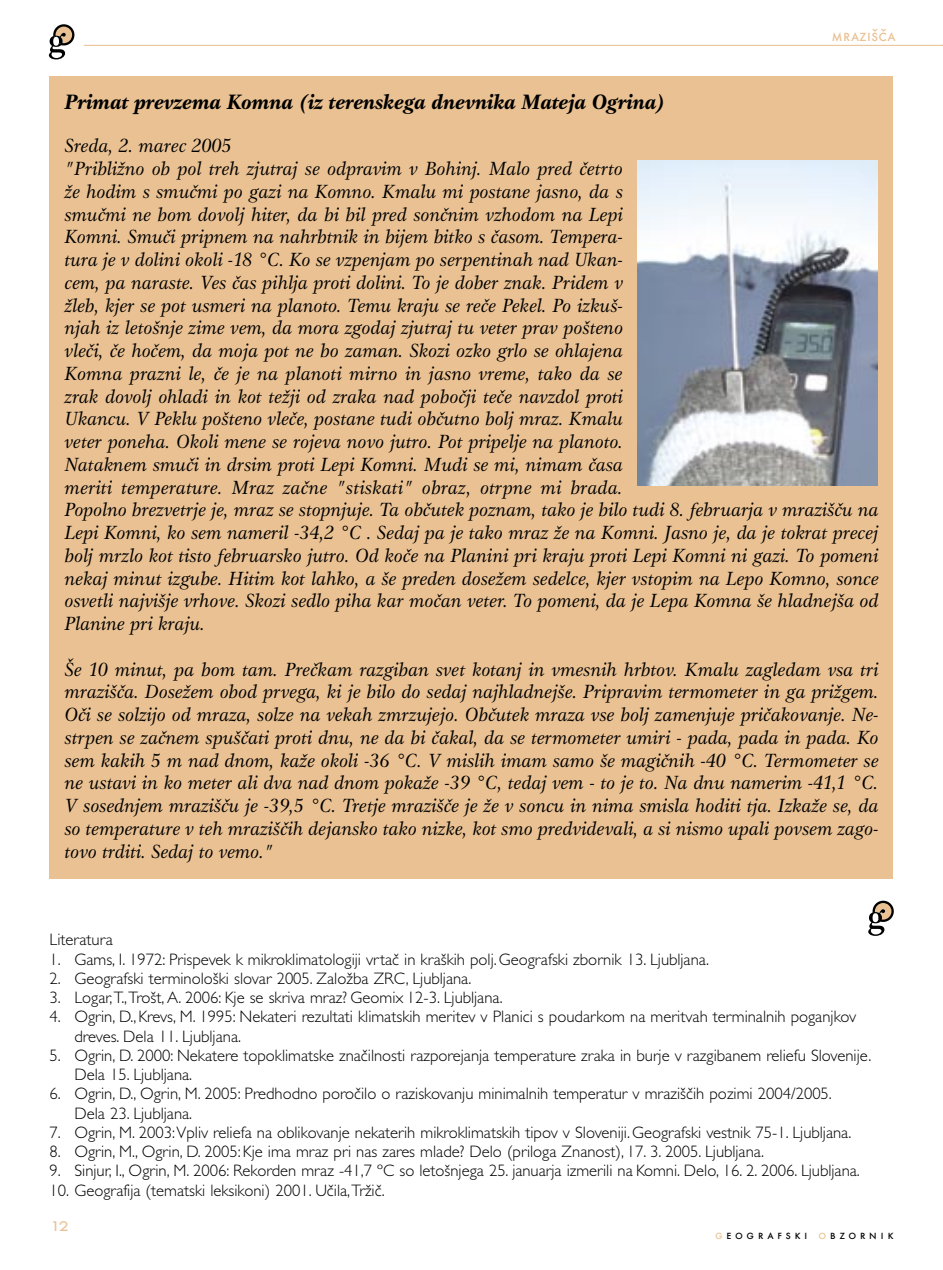
<style>
.page{position:relative;width:943px;height:1270px;background:#fff}
.page>*{position:absolute;margin:0;border:0;box-sizing:border-box;transform-origin:0 0}
.t1{font:italic 700 21px "Gamma Itc TEE";letter-spacing:-.01em;color:#000}
.t2{font:italic 19.25px/22.8px "Gamma Itc TEE";color:#000}
.t3{font:19.25px "Futura SCTEE";color:#eac192}
.t4{font:18.38px "Futura SCTEE";color:#eac192}
.t5{font:16.62px/19.2px "SLO Gill Sans Light Normal";color:#000}
.t6{font:14px "Futura SCTEE";letter-spacing:.25em;color:#000}
.s1{color:#eac192}
</style>
<div class="page">
<hr style="left:84px;top:45px;width:859px;height:1px;background:#eac192">
<svg style="left:49px;top:24px;width:25px;height:35px"></svg>
<svg style="left:868px;top:901px;width:25px;height:35px"></svg>
<div style="left:50px;top:76px;width:843px;height:803px;background:#eac192"></div>
<img style="left:637px;top:161px;width:240px;height:324px">
<p class="t4" style="left:831px;top:25px;width:66px">mrazišča</p>
<p class="t1" style="left:64px;top:88px;width:602px">Primat prevzema Komna (iz terenskega dnevnika Mateja Ogrina)</p>
<p class="t2" style="left:64px;top:134px;width:815px">Sreda, 2. marec 2005<br>"Približno ob pol treh zjutraj se odpravim v Bohinj. Malo pred četrto<br>že hodim s smučmi po gazi na Komno. Kmalu mi postane jasno, da s<br>smučmi ne bom dovolj hiter, da bi bil pred sončnim vzhodom na Lepi<br>Komni. Smuči pripnem na nahrbtnik in bijem bitko s časom. Tempera-<br>tura je v dolini okoli -18 °C. Ko se vzpenjam po serpentinah nad Ukan-<br>cem, pa naraste. Ves čas pihlja proti dolini. To je dober znak. Pridem v<br>žleb, kjer se pot usmeri na planoto. Temu kraju se reče Pekel. Po izkuš-<br>njah iz letošnje zime vem, da mora zgodaj zjutraj tu veter prav pošteno<br>vleči, če hočem, da moja pot ne bo zaman. Skozi ozko grlo se ohlajena<br>Komna prazni le, če je na planoti mirno in jasno vreme, tako da se<br>zrak dovolj ohladi in kot težji od zraka nad pobočji teče navzdol proti<br>Ukancu. V Peklu pošteno vleče, postane tudi občutno bolj mraz. Kmalu<br>veter poneha. Okoli mene se rojeva novo jutro. Pot pripelje na planoto.<br>Nataknem smuči in drsim proti Lepi Komni. Mudi se mi, nimam časa<br>meriti temperature. Mraz začne "stiskati" obraz, otrpne mi brada.<br>Popolno brezvetrje je, mraz se stopnjuje. Ta občutek poznam, tako je bilo tudi 8. februarja v mrazišču na Lepi Komni, ko sem nameril -34,2 °C . Sedaj pa je tako mraz že na Komni. Jasno je, da je tokrat precej bolj mrzlo kot tisto februarsko jutro. Od koče na Planini pri kraju proti Lepi Komni ni gazi. To pomeni nekaj minut izgube. Hitim kot lahko, a še preden dosežem sedelce, kjer vstopim na Lepo Komno, sonce osvetli najvišje vrhove. Skozi sedlo piha kar močan veter. To pomeni, da je Lepa Komna še hladnejša od Planine pri kraju.</p>
<p class="t2" style="left:64px;top:658px;width:815px;text-align:justify">Še 10 minut, pa bom tam. Prečkam razgiban svet kotanj in vmesnih hrbtov. Kmalu zagledam vsa tri mrazišča. Dosežem obod prvega, ki je bilo do sedaj najhladnejše. Pripravim termometer in ga prižgem.<br>Oči se solzijo od mraza, solze na vekah zmrzujejo. Občutek mraza vse bolj zamenjuje pričakovanje. Ne&shy;strpen se začnem spuščati proti dnu, ne da bi čakal, da se termometer umiri - pada, pada in pada. Ko sem kakih 5 m nad dnom, kaže okoli -36 °C. V mislih imam samo še magičnih -40 °C. Termometer se ne ustavi in ko meter ali dva nad dnom pokaže -39 °C, tedaj vem - to je to. Na dnu namerim -41,1 °C.<br>V sosednjem mrazišču je -39,5 °C. Tretje mrazišče je že v soncu in nima smisla hoditi tja. Izkaže se, da so temperature v teh mraziščih dejansko tako nizke, kot smo predvidevali, a si nismo upali povsem zago&shy;tovo trditi. Sedaj to vemo."</p>
<p class="t5" style="left:50px;top:930px;width:65px">Literatura</p>
<p class="t5" style="left:50px;top:950px;width:660px">1. Gams, I. 1972: Prispevek k mikroklimatologiji vrtač in kraških polj. Geografski zbornik 13. Ljubljana.</p>
<p class="t5" style="left:50px;top:969px;width:423px">2. Geografski terminološki slovar 2005. Založba ZRC, Ljubljana.</p>
<p class="t5" style="left:50px;top:988px;width:454px">3. Logar, T., Trošt, A. 2006: Kje se skriva mraz? Geomix 12-3. Ljubljana.</p>
<p class="t5" style="left:74px;top:1007px;width:783px;text-indent:-25px">4. Ogrin, D., Krevs, M. 1995: Nekateri rezultati klimatskih meritev v Planici s poudarkom na meritvah terminalnih poganjkov dreves. Dela 11. Ljubljana.</p>
<p class="t5" style="left:74px;top:1046px;width:798px;text-indent:-25px">5. Ogrin, D. 2000: Nekatere topoklimatske značilnosti razporejanja temperature zraka in burje v razgibanem reliefu Slovenije.<br>Dela 15. Ljubljana.</p>
<p class="t5" style="left:74px;top:1084px;width:759px;text-indent:-25px">6. Ogrin, D., Ogrin, M. 2005: Predhodno poročilo o raziskovanju minimalnih temperatur v mraziščih pozimi 2004/2005.<br>Dela 23. Ljubljana.</p>
<p class="t5" style="left:50px;top:1123px;width:803px">7. Ogrin, M. 2003: Vpliv reliefa na oblikovanje nekaterih mikroklimatskih tipov v Sloveniji. Geografski vestnik 75-1. Ljubljana.</p>
<p class="t5" style="left:50px;top:1142px;width:715px">8. Ogrin, M., Ogrin, D. 2005: Kje ima mraz pri nas zares mlade? Delo (priloga Znanost), 17. 3. 2005. Ljubljana.</p>
<p class="t5" style="left:50px;top:1161px;width:811px">9. Sinjur, I., Ogrin, M. 2006: Rekorden mraz -41,7 ºC so letošnjega 25. januarja izmerili na Komni. Delo, 16. 2. 2006. Ljubljana.</p>
<p class="t5" style="left:50px;top:1181px;width:336px">10. Geografija (tematski leksikoni) 2001. Učila, Tržič.</p>
<p class="t3" style="left:52px;top:1214px;width:19px">12</p>
<p class="t6" style="left:715px;top:1226px;width:180px"><span class="s1">g</span>eografski <span class="s1">o</span>bzornik</p>
</div>
